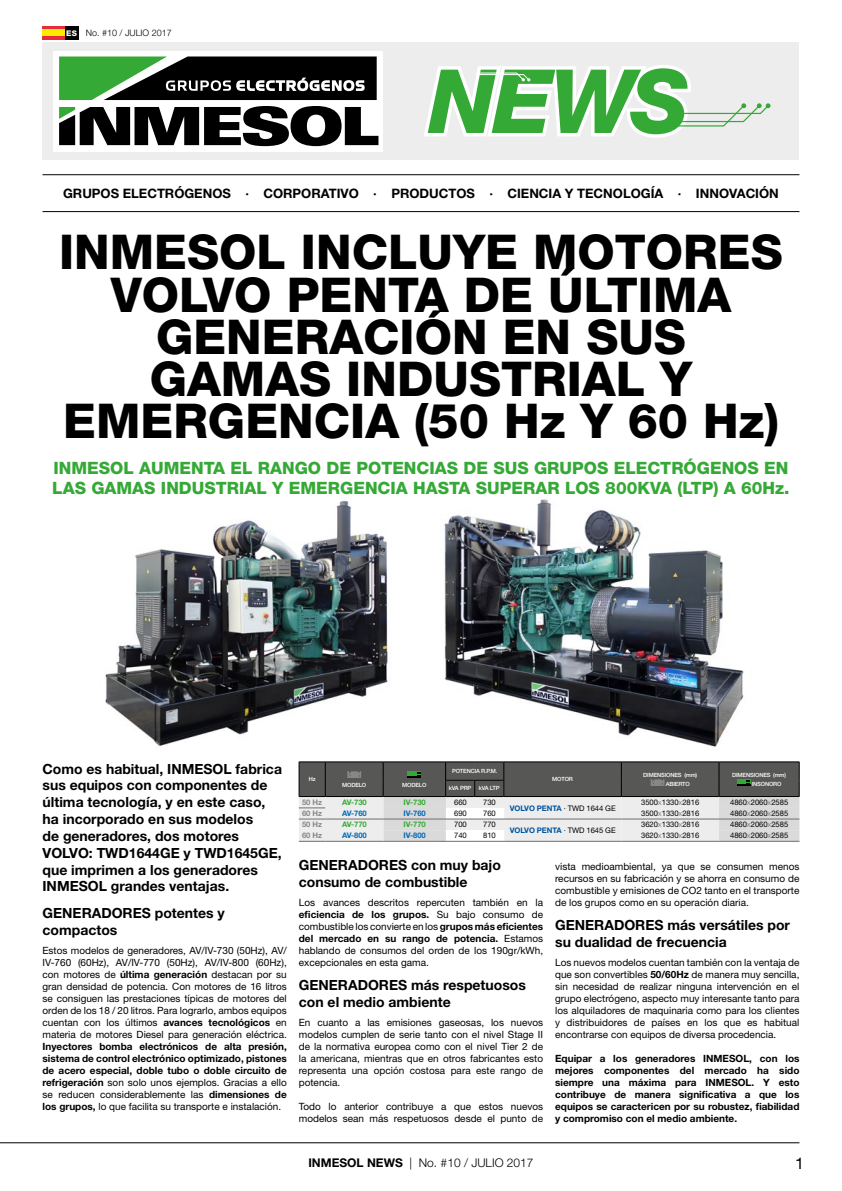
<style>
.page{position:relative;width:842px;height:1191px;background:#fff}
.page>*{position:absolute;margin:0;border:0;box-sizing:border-box;transform-origin:0 0}
.t1{font:italic 800 88.6px "Helvetica Neue LT Std";color:#35a936}
.t2{font:800 48px/42px "Helvetica Neue LT Std";color:#000;text-align:center}
.t3{font:800 17px/20.4px "Helvetica Neue LT Std";color:#35a936}
.t4{font:16px "Helvetica Neue LT Std";color:#000}
.t5{font:700 14px/16.8px "Helvetica Neue LT Std";color:#000}
.t6{font:700 13px "Helvetica Neue LT Std";color:#000}
.t7{font:300 12px "Helvetica Neue LT Std";color:#000}
.t8{font:10px/12px "Helvetica Neue LT Std";color:#000;text-align:justify}
.t9{font:700 10px/12px "Helvetica Neue LT Std";color:#000;text-align:justify}
.t10{font:300 9px "Helvetica Neue LT Std";color:#000}
.t11{font:7.7px "Helvetica Neue LT Std";letter-spacing:-.01em;color:#000}
.t12{font:700 7.7px "Helvetica Neue LT Std";letter-spacing:-.01em;color:#0054a0}
.t13{font:700 7.7px "Helvetica Neue LT Std";letter-spacing:-.01em;color:#35a936}
.t14{font:700 7.7px "Helvetica Neue LT Std";letter-spacing:-.01em;color:#0069b4}
.t15{font:700 7.7px "Helvetica Neue LT Std";letter-spacing:-.01em;color:#878787}
.t16{font:500 5.7px/9.4px "Helvetica Neue LT Std";letter-spacing:-.025em;color:#fff}
.s1{font-weight:800;font-size:7.8px;color:#fff}
.s2{font-weight:700}
.s3{font-weight:400}
.s4{color:#878787}
.s5{font-weight:400;color:#000}
</style>
<div class="page">
<hr style="left:0;top:1142px;width:799px;height:1px;background:#000">
<div style="left:43px;top:43px;width:756px;height:117px;background:#ededed"></div>
<hr style="left:43px;top:174px;width:756px;height:1px;background:#000">
<hr style="left:43px;top:211px;width:756px;height:1px;background:#000">
<svg style="left:424px;top:65px;width:346px;height:73px"></svg>
<div style="left:65px;top:26px;width:14px;height:14px;background:#000"></div>
<div style="left:43px;top:26px;width:22px;height:14px;background:#e72d3a"></div>
<div style="left:43px;top:29px;width:22px;height:7px;background:#feeb00"></div>
<div style="left:53px;top:51px;width:330px;height:100px;background:#fff"></div>
<svg style="left:59px;top:106px;width:319px;height:40px"></svg>
<svg style="left:59px;top:56px;width:318px;height:44px;background:#304a30"></svg>
<img style="left:105px;top:500px;width:283px;height:247px">
<img style="left:444px;top:499px;width:300px;height:248px">
<svg style="left:299px;top:761px;width:501px;height:81px;background:#a2a3a2"></svg>
<p class="t10" style="left:66px;top:27px;width:107px"><span class="s1">ES</span> No. #10 / JULIO 2017</p>
<h1 class="t1" style="left:429px;top:49px;width:262px">NEWS</h1>
<h3 class="t6" style="left:63px;top:185px;width:717px">GRUPOS ELECTRÓGENOS · CORPORATIVO · PRODUCTOS · CIENCIA Y TECNOLOGÍA · INNOVACIÓN</h3>
<h2 class="t2" style="left:59px;top:231px;width:725px">INMESOL INCLUYE MOTORES<br>VOLVO PENTA DE ÚLTIMA<br>GENERACIÓN EN SUS<br>GAMAS INDUSTRIAL Y<br>EMERGENCIA (50 Hz Y 60 Hz)</h2>
<h3 class="t3" style="left:52px;top:457px;width:739px">INMESOL AUMENTA EL RANGO DE POTENCIAS DE SUS GRUPOS ELECTRÓGENOS EN<br>LAS GAMAS INDUSTRIAL Y EMERGENCIA HASTA SUPERAR LOS 800KVA (LTP) A 60Hz.</h3>
<p class="t5" style="left:43px;top:760px;width:241px">Como es habitual, INMESOL fabrica sus equipos con componentes de última tecnología, y en este caso, ha incorporado en sus modelos<br>de generadores, dos motores<br>VOLVO: TWD1644GE y TWD1645GE, que imprimen a los generadores<br>INMESOL grandes ventajas.</p>
<h3 class="t5" style="left:43px;top:904px;width:184px">GENERADORES potentes y compactos</h3>
<p class="t8" style="left:43px;top:944px;width:246px">Estos modelos de generadores, AV/IV-730 (50Hz), AV/ IV-760 (60Hz), AV/IV-770 (50Hz), AV/IV-800 (60Hz), con motores de <span class="s2">última generación</span> destacan por su gran densidad de potencia. Con motores de 16 litros se consiguen las prestaciones típicas de motores del orden de los 18 / 20 litros. Para lograrlo, ambos equipos cuentan con los últimos <span class="s2">avances tecnológicos</span> en materia de motores Diesel para generación eléctrica.</p>
<p class="t9" style="left:43px;top:1040px;width:246px">Inyectores bomba electrónicos de alta presión, sistema de control electrónico optimizado, pistones de acero especial, doble tubo o doble circuito de refrigeración <span class="s3">son solo unos ejemplos. Gracias a ello se reducen considerablemente las</span> dimensiones de los grupos, <span class="s3">lo que facilita su transporte e instalación.</span></p>
<p class="t16" style="left:309px;top:774px;width:8px">Hz</p>
<p class="t16" style="left:342px;top:780px;width:26px">MODELO</p>
<p class="t16" style="left:402px;top:780px;width:26px">MODELO</p>
<p class="t16" style="left:452px;top:766px;width:47px">POTENCIA R.P.M.</p>
<p class="t16" style="left:449px;top:783px;width:24px">kVA PRP</p>
<p class="t16" style="left:479px;top:783px;width:22px">kVA LTP</p>
<p class="t16" style="left:552px;top:774px;width:22px">MOTOR</p>
<p class="t16" style="left:666px;top:769px;width:33px;text-indent:-23px">DIMENSIONES (mm)<br>ABIERTO</p>
<p class="t16" style="left:752px;top:769px;width:36px;text-indent:-20px">DIMENSIONES (mm)<br>INSONORO</p>
<p class="t15" style="left:302px;top:797px;width:21px">50 Hz</p>
<p class="t13" style="left:342px;top:797px;width:26px">AV-730</p>
<p class="t13" style="left:404px;top:797px;width:24px">IV-730</p>
<p class="t11" style="left:454px;top:797px;width:14px">660</p>
<p class="t11" style="left:483px;top:797px;width:14px">730</p>
<p class="t11" style="left:641px;top:797px;width:59px">3500<span class="s4">x</span>1330<span class="s4">x</span>2816</p>
<p class="t11" style="left:730px;top:797px;width:59px">4860<span class="s4">x</span>2060<span class="s4">x</span>2585</p>
<p class="t12" style="left:510px;top:803px;width:107px">VOLVO PENTA <span class="s5">· TWD 1644 GE</span></p>
<p class="t15" style="left:302px;top:808px;width:21px">60 Hz</p>
<p class="t14" style="left:342px;top:808px;width:26px">AV-760</p>
<p class="t14" style="left:404px;top:808px;width:24px">IV-760</p>
<p class="t11" style="left:454px;top:809px;width:14px">690</p>
<p class="t11" style="left:483px;top:809px;width:14px">760</p>
<p class="t11" style="left:641px;top:809px;width:59px">3500<span class="s4">x</span>1330<span class="s4">x</span>2816</p>
<p class="t11" style="left:730px;top:809px;width:59px">4860<span class="s4">x</span>2060<span class="s4">x</span>2585</p>
<p class="t15" style="left:302px;top:820px;width:21px">50 Hz</p>
<p class="t13" style="left:342px;top:820px;width:26px">AV-770</p>
<p class="t13" style="left:404px;top:820px;width:24px">IV-770</p>
<p class="t11" style="left:454px;top:820px;width:14px">700</p>
<p class="t11" style="left:483px;top:820px;width:14px">770</p>
<p class="t12" style="left:510px;top:825px;width:107px">VOLVO PENTA <span class="s5">· TWD 1645 GE</span></p>
<p class="t11" style="left:641px;top:820px;width:59px">3620<span class="s4">x</span>1330<span class="s4">x</span>2816</p>
<p class="t11" style="left:730px;top:820px;width:59px">4860<span class="s4">x</span>2060<span class="s4">x</span>2585</p>
<p class="t15" style="left:302px;top:831px;width:21px">60 Hz</p>
<p class="t14" style="left:342px;top:831px;width:26px">AV-800</p>
<p class="t14" style="left:404px;top:831px;width:24px">IV-800</p>
<p class="t11" style="left:454px;top:831px;width:14px">740</p>
<p class="t11" style="left:483px;top:831px;width:14px">810</p>
<p class="t11" style="left:641px;top:831px;width:59px">3620<span class="s4">x</span>1330<span class="s4">x</span>2816</p>
<p class="t11" style="left:730px;top:831px;width:59px">4860<span class="s4">x</span>2060<span class="s4">x</span>2585</p>
<h3 class="t5" style="left:299px;top:856px;width:204px">GENERADORES con muy bajo consumo de combustible</h3>
<p class="t8" style="left:299px;top:896px;width:246px">Los avances descritos repercuten también en la <span class="s2">eficiencia de los grupos.</span> Su bajo consumo de combustible los convierte en los <span class="s2">grupos más eficientes del mercado en su rango de potencia.</span> Estamos hablando de consumos del orden de los 190gr/kWh, excepcionales en esta gama.</p>
<h3 class="t5" style="left:299px;top:976px;width:229px">GENERADORES más respetuosos con el medio ambiente</h3>
<p class="t8" style="left:299px;top:1016px;width:246px">En cuanto a las emisiones gaseosas, los nuevos modelos cumplen de serie tanto con el nivel Stage II de la normativa europea como con el nivel Tier 2 de la americana, mientras que en otros fabricantes esto representa una opción costosa para este rango de potencia.</p>
<p class="t8" style="left:299px;top:1100px;width:246px">Todo lo anterior contribuye a que estos nuevos modelos sean más respetuosos desde el punto de</p>
<p class="t8" style="left:555px;top:860px;width:246px">vista medioambiental, ya que se consumen menos recursos en su fabricación y se ahorra en consumo de combustible y emisiones de CO2 tanto en el transporte de los grupos como en su operación diaria.</p>
<h3 class="t5" style="left:555px;top:916px;width:236px">GENERADORES más versátiles por su dualidad de frecuencia</h3>
<p class="t8" style="left:555px;top:956px;width:246px">Los nuevos modelos cuentan también con la ventaja de que son convertibles <span class="s2">50/60Hz</span> de manera muy sencilla, sin necesidad de realizar ninguna intervención en el grupo electrógeno, aspecto muy interesante tanto para los alquiladores de maquinaria como para los clientes y distribuidores de países en los que es habitual encontrarse con equipos de diversa procedencia.</p>
<p class="t9" style="left:555px;top:1052px;width:246px">Equipar a los generadores INMESOL, con los mejores componentes del mercado ha sido siempre una máxima para INMESOL. Y esto contribuye de manera significativa a que los equipos se caractericen por su robustez, fiabilidad y compromiso con el medio ambiente.</p>
<p class="t7" style="left:308px;top:1155px;width:227px"><span class="s2">INMESOL NEWS</span> | No. #10 / JULIO 2017</p>
<h3 class="t4" style="left:795px;top:1153px;width:10px">1</h3>
</div>
